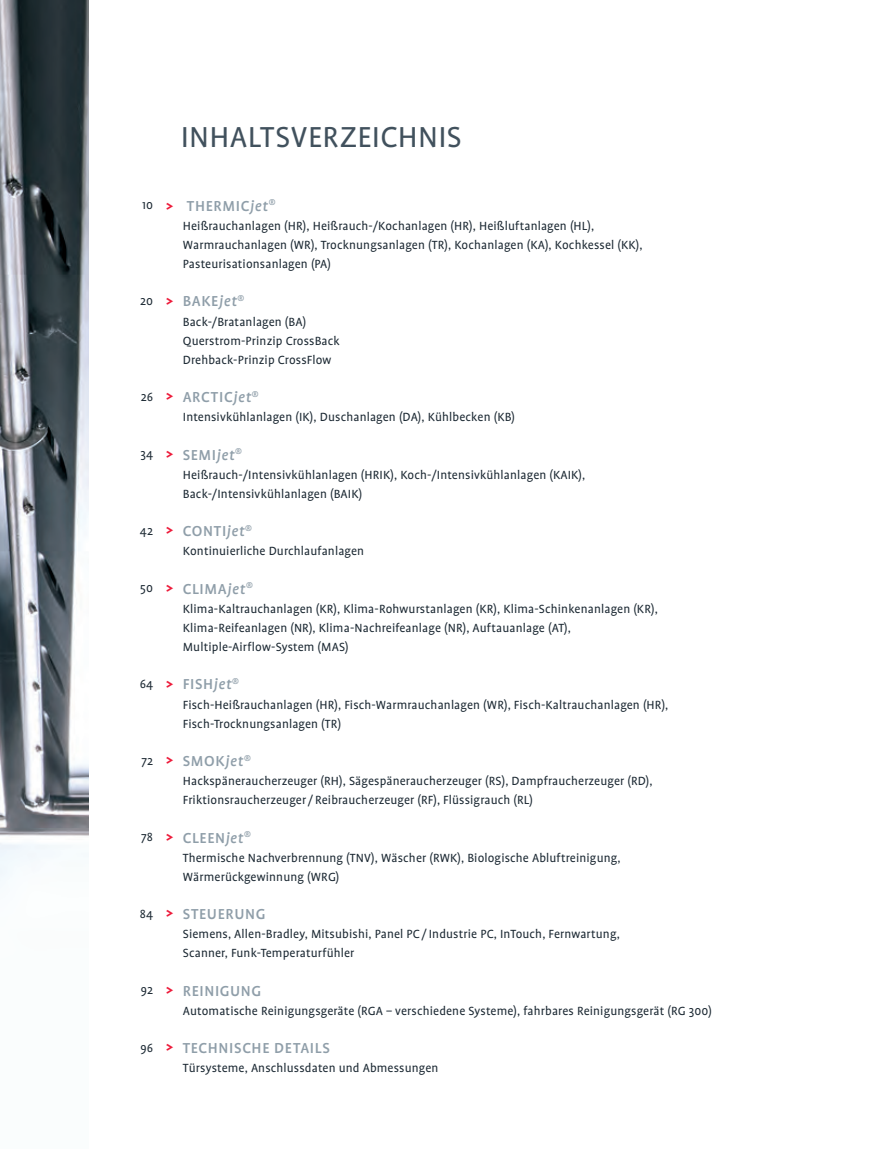
<style>
.page{position:relative;width:893px;height:1149px;background:#fff}
.page>*{position:absolute;margin:0;border:0;box-sizing:border-box;transform-origin:0 0}
.t1{font:33px "Profile";letter-spacing:.01em;color:#41515d}
.t2{font:500 16.5px "Profile";letter-spacing:.04em;color:#8f9ea9}
.t3{font:13.5px/19.2px "Profile";letter-spacing:.01em;color:#1c2933}
.s1{font-weight:700;color:#ed1a3a}
.s2{font-style:italic}
</style>
<div class="page">
<img style="left:1px;top:0;width:88px;height:881px">
<img style="left:0;top:0;width:1px;height:1148px">
<h1 class="t1" style="left:181px;top:120px;width:282px">INHALTSVERZEICHNIS</h1>
<p class="t3" style="left:142px;top:195px;width:12px">10</p>
<p class="t3" style="left:140px;top:291px;width:15px">20</p>
<p class="t3" style="left:141px;top:387px;width:14px">26</p>
<p class="t3" style="left:140px;top:444px;width:14px">34</p>
<p class="t3" style="left:140px;top:521px;width:15px">42</p>
<p class="t3" style="left:140px;top:578px;width:14px">50</p>
<p class="t3" style="left:140px;top:674px;width:15px">64</p>
<p class="t3" style="left:142px;top:750px;width:13px">72</p>
<p class="t3" style="left:141px;top:827px;width:13px">78</p>
<p class="t3" style="left:140px;top:903px;width:15px">84</p>
<p class="t3" style="left:141px;top:980px;width:14px">92</p>
<p class="t3" style="left:140px;top:1037px;width:14px">96</p>
<p class="t2" style="left:166px;top:197px;width:111px"><span class="s1">&gt;</span> THERMIC<span class="s2">jet</span><sup>®</sup></p>
<p class="t3" style="left:183px;top:216px;width:461px">Heißrauchanlagen (HR), Heißrauch-/Kochanlagen (HR), Heißluftanlagen (HL),<br>Warmrauchanlagen (WR), Trocknungsanlagen (TR), Kochanlagen (KA), Kochkessel (KK),<br>Pasteurisationsanlagen (PA)</p>
<p class="t2" style="left:166px;top:292px;width:80px"><span class="s1">&gt;</span> BAKE<span class="s2">jet</span><sup>®</sup></p>
<p class="t3" style="left:183px;top:312px;width:158px">Back-/Bratanlagen (BA)<br>Querstrom-Prinzip CrossBack<br>Drehback-Prinzip CrossFlow</p>
<p class="t2" style="left:166px;top:388px;width:94px"><span class="s1">&gt;</span> ARCTIC<span class="s2">jet</span><sup>®</sup></p>
<p class="t3" style="left:183px;top:407px;width:334px">Intensivkühlanlagen (IK), Duschanlagen (DA), Kühlbecken (KB)</p>
<p class="t2" style="left:166px;top:446px;width:78px"><span class="s1">&gt;</span> SEMI<span class="s2">jet</span><sup>®</sup></p>
<p class="t3" style="left:183px;top:465px;width:404px">Heißrauch-/Intensivkühlanlagen (HRIK), Koch-/Intensivkühlanlagen (KAIK),<br>Back-/Intensivkühlanlagen (BAIK)</p>
<p class="t2" style="left:166px;top:522px;width:88px"><span class="s1">&gt;</span> CONTI<span class="s2">jet</span><sup>®</sup></p>
<p class="t3" style="left:183px;top:541px;width:183px">Kontinuierliche Durchlaufanlagen</p>
<p class="t2" style="left:166px;top:579px;width:89px"><span class="s1">&gt;</span> CLIMA<span class="s2">jet</span><sup>®</sup></p>
<p class="t3" style="left:183px;top:599px;width:476px">Klima-Kaltrauchanlagen (KR), Klima-Rohwurstanlagen (KR), Klima-Schinkenanlagen (KR),<br>Klima-Reifeanlagen (NR), Klima-Nachreifeanlage (NR), Auftauanlage (AT),<br>Multiple-Airflow-System (MAS)</p>
<p class="t2" style="left:166px;top:675px;width:75px"><span class="s1">&gt;</span> FISH<span class="s2">jet</span><sup>®</sup></p>
<p class="t3" style="left:183px;top:694px;width:487px">Fisch-Heißrauchanlagen (HR), Fisch-Warmrauchanlagen (WR), Fisch-Kaltrauchanlagen (HR),<br>Fisch-Trocknungsanlagen (TR)</p>
<p class="t2" style="left:166px;top:752px;width:87px"><span class="s1">&gt;</span> SMOK<span class="s2">jet</span><sup>®</sup></p>
<p class="t3" style="left:183px;top:771px;width:471px">Hackspäneraucherzeuger (RH), Sägespäneraucherzeuger (RS), Dampfraucherzeuger (RD),<br>Friktionsraucherzeuger/ Reibraucherzeuger (RF), Flüssigrauch (RL)</p>
<p class="t2" style="left:166px;top:828px;width:87px"><span class="s1">&gt;</span> CLEEN<span class="s2">jet</span><sup>®</sup></p>
<p class="t3" style="left:183px;top:847px;width:439px">Thermische Nachverbrennung (TNV), Wäscher (RWK), Biologische Abluftreinigung,<br>Wärmerückgewinnung (WRG)</p>
<p class="t2" style="left:166px;top:905px;width:101px"><span class="s1">&gt;</span> STEUERUNG</p>
<p class="t3" style="left:183px;top:924px;width:438px">Siemens, Allen-Bradley, Mitsubishi, Panel PC /Industrie PC, InTouch, Fernwartung,<br>Scanner, Funk-Temperaturfühler</p>
<p class="t2" style="left:166px;top:981px;width:97px"><span class="s1">&gt;</span> REINIGUNG</p>
<p class="t3" style="left:183px;top:1000px;width:531px">Automatische Reinigungsgeräte (RGA – verschiedene Systeme), fahrbares Reinigungsgerät (RG 300)</p>
<p class="t2" style="left:166px;top:1039px;width:166px"><span class="s1">&gt;</span> TECHNISCHE DETAILS</p>
<p class="t3" style="left:183px;top:1058px;width:257px">Türsysteme, Anschlussdaten und Abmessungen</p>
</div>
